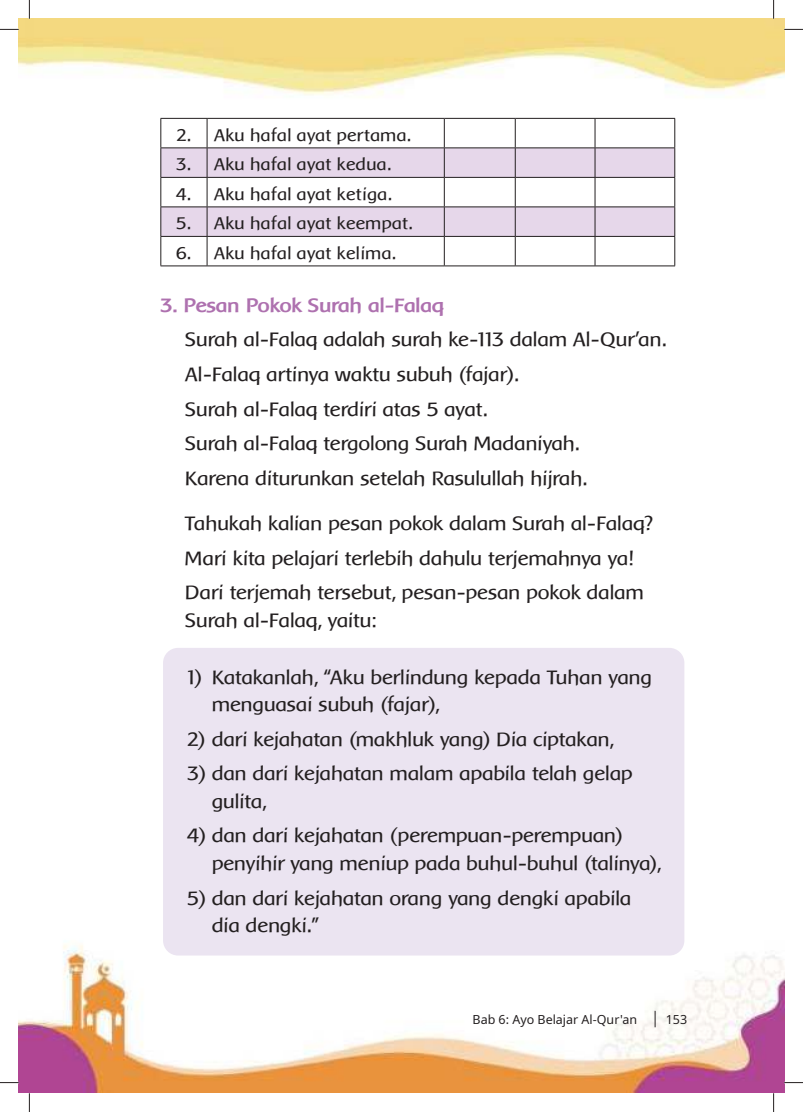
<style>
.page{position:relative;width:803px;height:1112px;background:#fff}
.page>*{position:absolute;margin:0;border:0;box-sizing:border-box;transform-origin:0 0}
.t1{font:20px/34.6px "Baar Metanoia";letter-spacing:-.02em;color:#231f20}
.t2{font:700 20px "Baar Metanoia";letter-spacing:-.02em;color:#ae71af}
.t3{font:17.5px "Baar Metanoia";color:#231f20}
.t4{font:12.5px "Noto Sans";color:#231f20}
</style>
<div class="page">
<img style="left:19px;top:19px;width:765px;height:1073px">
<svg style="left:655px;top:1010px;width:1px;height:16px"></svg>
<svg style="left:161px;top:119px;width:513px;height:146px"></svg>
<svg style="left:161px;top:148px;width:513px;height:88px;fill:#e6d7ea"></svg>
<hr style="left:160px;top:118px;width:47px;height:1px;background:#231f20">
<hr style="left:207px;top:118px;width:237px;height:1px;background:#231f20">
<hr style="left:444px;top:118px;width:71px;height:1px;background:#231f20">
<hr style="left:515px;top:118px;width:80px;height:1px;background:#231f20">
<hr style="left:595px;top:118px;width:80px;height:1px;background:#231f20">
<hr style="left:160px;top:147px;width:47px;height:1px;background:#231f20">
<hr style="left:207px;top:147px;width:237px;height:1px;background:#231f20">
<hr style="left:444px;top:147px;width:71px;height:1px;background:#231f20">
<hr style="left:515px;top:147px;width:80px;height:1px;background:#231f20">
<hr style="left:595px;top:147px;width:80px;height:1px;background:#231f20">
<hr style="left:160px;top:177px;width:47px;height:1px;background:#231f20">
<hr style="left:207px;top:177px;width:237px;height:1px;background:#231f20">
<hr style="left:444px;top:177px;width:71px;height:1px;background:#231f20">
<hr style="left:515px;top:177px;width:80px;height:1px;background:#231f20">
<hr style="left:595px;top:177px;width:80px;height:1px;background:#231f20">
<hr style="left:160px;top:206px;width:47px;height:1px;background:#231f20">
<hr style="left:207px;top:206px;width:237px;height:1px;background:#231f20">
<hr style="left:444px;top:206px;width:71px;height:1px;background:#231f20">
<hr style="left:515px;top:206px;width:80px;height:1px;background:#231f20">
<hr style="left:595px;top:206px;width:80px;height:1px;background:#231f20">
<hr style="left:160px;top:236px;width:47px;height:1px;background:#231f20">
<svg style="left:160px;top:119px;width:1px;height:146px"></svg>
<hr style="left:207px;top:236px;width:237px;height:1px;background:#231f20">
<svg style="left:207px;top:119px;width:1px;height:146px"></svg>
<hr style="left:444px;top:236px;width:71px;height:1px;background:#231f20">
<svg style="left:444px;top:119px;width:1px;height:146px"></svg>
<hr style="left:515px;top:236px;width:80px;height:1px;background:#231f20">
<svg style="left:515px;top:119px;width:1px;height:146px"></svg>
<hr style="left:595px;top:236px;width:80px;height:1px;background:#231f20">
<svg style="left:595px;top:119px;width:1px;height:146px"></svg>
<svg style="left:674px;top:119px;width:1px;height:146px"></svg>
<hr style="left:160px;top:265px;width:47px;height:1px;background:#231f20">
<hr style="left:207px;top:265px;width:237px;height:1px;background:#231f20">
<hr style="left:444px;top:265px;width:71px;height:1px;background:#231f20">
<hr style="left:515px;top:265px;width:80px;height:1px;background:#231f20">
<hr style="left:595px;top:265px;width:80px;height:1px;background:#231f20">
<div style="left:163px;top:647px;width:521px;height:308px;background:#ebe4f1;border-radius:15px"></div>
<svg style="left:0;top:29px;width:19px;height:1px"></svg>
<svg style="left:784px;top:29px;width:19px;height:1px"></svg>
<svg style="left:0;top:1081px;width:19px;height:2px"></svg>
<svg style="left:784px;top:1081px;width:19px;height:2px"></svg>
<svg style="left:29px;top:0;width:1px;height:19px"></svg>
<svg style="left:29px;top:1092px;width:1px;height:19px"></svg>
<svg style="left:773px;top:0;width:1px;height:19px"></svg>
<svg style="left:773px;top:1092px;width:1px;height:19px"></svg>
<p class="t3" style="left:176px;top:125px;width:237px">2. Aku hafal ayat pertama.</p>
<p class="t3" style="left:176px;top:155px;width:217px">3. Aku hafal ayat kedua.</p>
<p class="t3" style="left:176px;top:184px;width:218px">4. Aku hafal ayat ketiga.</p>
<p class="t3" style="left:176px;top:214px;width:239px">5. Aku hafal ayat keempat.</p>
<p class="t3" style="left:176px;top:243px;width:222px">6. Aku hafal ayat kelima.</p>
<p class="t2" style="left:160px;top:294px;width:285px">3. Pesan Pokok Surah al-Falaq</p>
<p class="t1" style="left:185px;top:322px;width:483px">Surah al-Falaq adalah surah ke-113 dalam Al-Qur’an.<br>Al-Falaq artinya waktu subuh (fajar).<br>Surah al-Falaq terdiri atas 5 ayat.<br>Surah al-Falaq tergolong Surah Madaniyah.<br>Karena diturunkan setelah Rasulullah hijrah.</p>
<p class="t1" style="left:185px;top:506px;width:469px">Tahukah kalian pesan pokok dalam Surah al-Falaq?<br>Mari kita pelajari terlebih dahulu terjemahnya ya!<br>Dari terjemah tersebut, pesan-pesan pokok dalam</p>
<p class="t1" style="left:185px;top:602px;width:193px">Surah al-Falaq, yaitu:</p>
<p class="t1" style="left:212px;top:663px;width:442px;line-height:27.5px;text-indent:-25px">1) Katakanlah, “Aku berlindung kepada Tuhan yang menguasai subuh (fajar),</p>
<p class="t1" style="left:187px;top:721px;width:429px">2) dari kejahatan (makhluk yang) Dia ciptakan,</p>
<p class="t1" style="left:212px;top:759px;width:422px;line-height:27.5px;text-indent:-25px">3) dan dari kejahatan malam apabila telah gelap gulita,</p>
<p class="t1" style="left:212px;top:821px;width:451px;line-height:27.5px;text-indent:-25px">4) dan dari kejahatan (perempuan-perempuan) penyihir yang meniup pada buhul-buhul (talinya),</p>
<p class="t1" style="left:212px;top:883px;width:421px;line-height:27.5px;text-indent:-25px">5) dan dari kejahatan orang yang dengki apabila dia dengki.”</p>
<p class="t4" style="left:472px;top:1013px;width:166px">Bab 6: Ayo Belajar Al-Qur'an</p>
<p class="t4" style="left:666px;top:1013px;width:23px">153</p>
</div>
